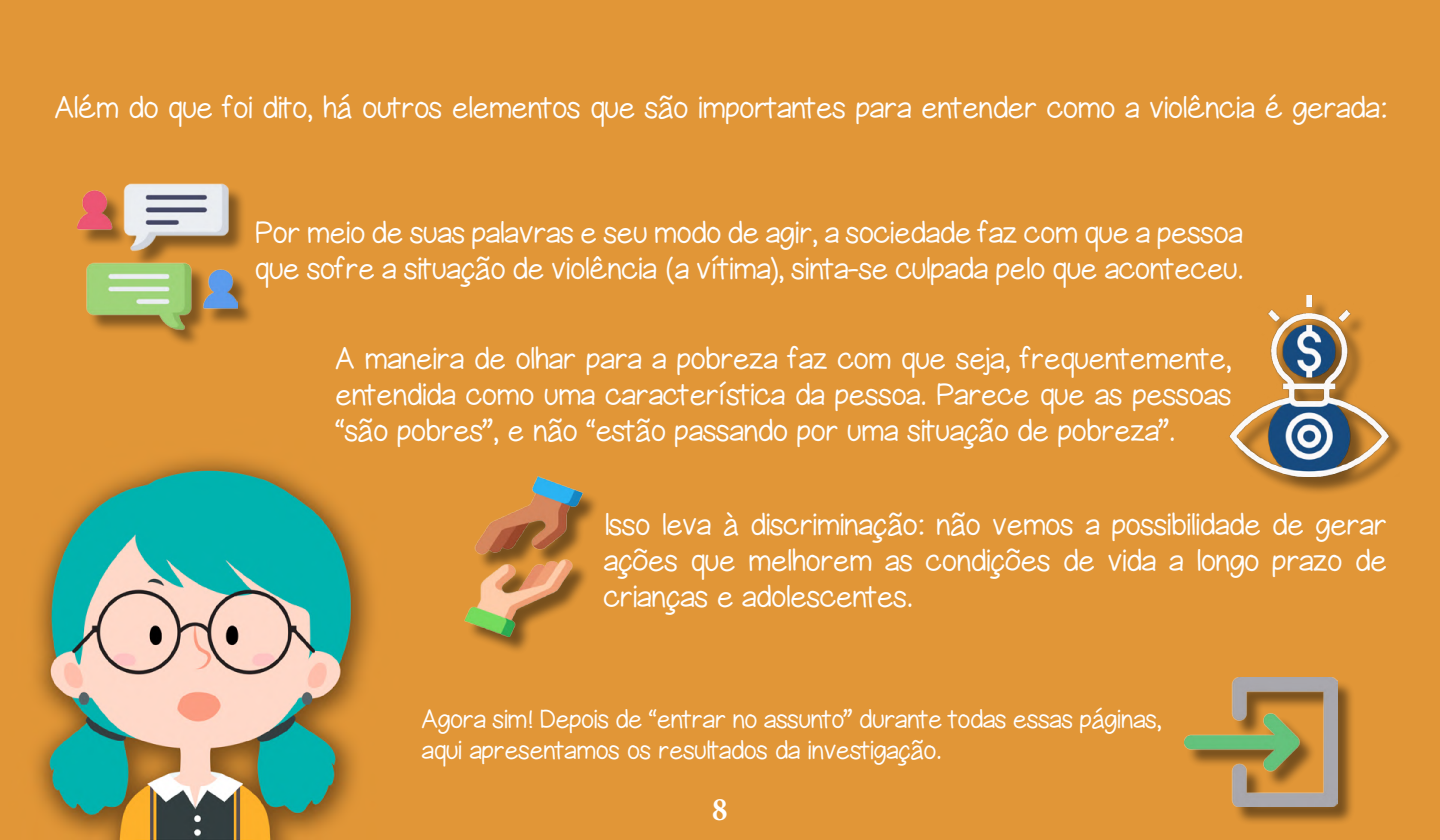
<style>
.page{position:relative;width:1440px;height:840px;background:#fff}
.page>*{position:absolute;margin:0;border:0;box-sizing:border-box;transform-origin:0 0}
.t1{font:700 condensed 33px "Minion Pro";color:#fff}
.t2{font:300 30px/36px "Gel Pen Upright";color:#fff;text-align:justify}
.t3{font:300 25.5px/30.6px "Gel Pen Upright";color:#fff}
</style>
<div class="page">
<img style="left:0;top:0;width:1440px;height:840px">
<div style="left:80px;top:186px;width:175px;height:162px;background:#000;opacity:.42"></div>
<img style="left:77px;top:177px;width:161px;height:160px">
<div style="left:1232px;top:298px;width:174px;height:197px;background:#000;opacity:.45"></div>
<img style="left:1219px;top:295px;width:181px;height:182px">
<div style="left:467px;top:479px;width:133px;height:176px;background:#000;opacity:.47"></div>
<img style="left:432px;top:477px;width:182px;height:160px">
<div style="left:1187px;top:679px;width:169px;height:147px;background:#000;opacity:.47"></div>
<img style="left:1184px;top:678px;width:153px;height:128px">
<p class="t2" style="left:54px;top:89px;width:1333px">Além do que foi dito, há outros elementos que são importantes para entender como a violência é gerada:</p>
<p class="t2" style="left:254px;top:214px;width:989px">Por meio de suas palavras e seu modo de agir, a sociedade faz com que a pessoa que sofre a situação de violência (a vítima), sinta-se culpada pelo que aconteceu.</p>
<p class="t2" style="left:335px;top:340px;width:897px">A maneira de olhar para a pobreza faz com que seja, frequentemente, entendida como uma característica da pessoa. Parece que as pessoas “são pobres”, e não “estão passando por uma situação de pobreza”.</p>
<p class="t2" style="left:603px;top:506px;width:784px">Isso leva à discriminação: não vemos a possibilidade de gerar ações que melhorem as condições de vida a longo prazo de crianças e adolescentes.</p>
<p class="t3" style="left:421px;top:704px;width:741px">Agora sim! Depois de “entrar no assunto” durante todas essas páginas, aqui apresentamos os resultados da investigação.</p>
<p class="t1" style="left:712px;top:787px;width:17px">8</p>
<p class="t1" style="left:712px;top:777px;width:17px">9</p>
</div>
